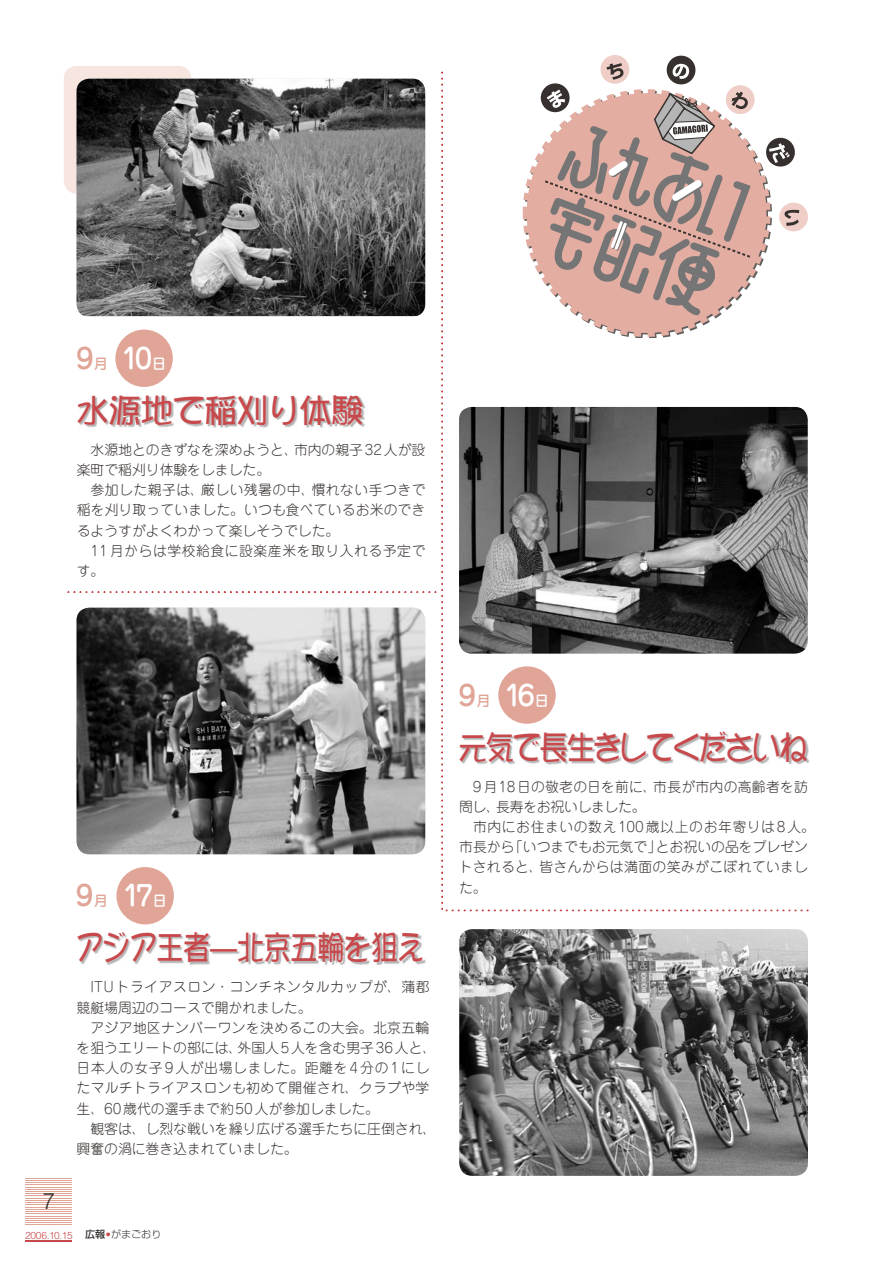
<style>
.page{position:relative;width:893px;height:1263px;background:#fff}
.page>*{position:absolute;margin:0;border:0;box-sizing:border-box;transform-origin:0 0}
.t1{font:32.55px "DFPOP1 Std W5";letter-spacing:-.06em;color:#c7494c;scale:.88 1}
.t2{font:32.55px "DFPOP1 Std W5";letter-spacing:-.02em;color:#c7494c;scale:.83 1}
.t3{font:32.55px "DFPOP1 Std W5";letter-spacing:-.02em;color:#c7494c}
.t4{font:500 27.9px "Jun 34 Pro";color:#fff}
.t5{font:500 27.9px "Jun 34 Pro";color:#e0a597}
.t6{font:300 22.5px "Helvetica";color:#36312f}
.t7{font:500 13.95px "Jun 34 Pro";color:#fff}
.t8{font:500 13.95px "Jun 34 Pro";color:#e0a597}
.t9{font:300 13.8px/20.2px "Jun 101 Pro";letter-spacing:.01em;color:#36312f}
.t10{font:300 13.8px/20.2px "Jun 101 Pro";letter-spacing:.035em;color:#36312f}
.t11{font:300 13.8px/20.2px "Jun 101 Pro";letter-spacing:.04em;color:#36312f}
.t12{font:300 13.8px "Jun 101 Pro";letter-spacing:.045em;color:#36312f}
.t13{font:300 10.05px "Helvetica";letter-spacing:-.015em;color:#c7494c}
.t14{font:300 10.05px "Shin Go Pro";color:#36312f}
.t15{font:500 10.05px "Shin Go Pro";color:#36312f}
.t16{font:300 4.2px "Shin Go Pro";color:#c7494c}
</style>
<div class="page">
<svg style="left:441px;top:72px;width:368px;height:839px"></svg>
<div style="left:64px;top:66px;width:127px;height:127px;background:#f7e5df;border-radius:13px"></div>
<img style="left:459px;top:407px;width:349px;height:247px">
<img style="left:460px;top:732px;width:350px;height:33px">
<div style="left:498px;top:666px;width:58px;height:58px;background:#e0a597;border-radius:50%"></div>
<img style="left:79px;top:933px;width:346px;height:32px">
<div style="left:116px;top:867px;width:58px;height:57px;background:#e0a597;border-radius:50%"></div>
<img style="left:77px;top:608px;width:348px;height:246px">
<img style="left:459px;top:929px;width:349px;height:247px">
<img style="left:77px;top:79px;width:348px;height:237px">
<img style="left:79px;top:396px;width:287px;height:32px">
<div style="left:115px;top:330px;width:58px;height:57px;background:#e0a597;border-radius:50%"></div>
<svg style="left:67px;top:591px;width:369px;height:2px"></svg>
<svg style="left:523px;top:89px;width:247px;height:248px"></svg>
<div style="left:541px;top:83px;width:29px;height:29px;background:#36312f;border-radius:50%"></div>
<svg style="left:765px;top:136px;width:31px;height:32px"></svg>
<svg style="left:777px;top:201px;width:31px;height:32px"></svg>
<svg style="left:543px;top:56px;width:213px;height:265px"></svg>
<hr style="left:26px;top:1178px;width:46px;height:1px;background:#e0a597">
<hr style="left:26px;top:1225px;width:46px;height:1px;background:#e0a597">
<hr style="left:26px;top:1222px;width:46px;height:1px;background:#e0a597">
<hr style="left:26px;top:1220px;width:46px;height:1px;background:#e0a597">
<hr style="left:26px;top:1218px;width:46px;height:1px;background:#e0a597">
<hr style="left:26px;top:1216px;width:46px;height:1px;background:#e0a597">
<hr style="left:26px;top:1213px;width:46px;height:1px;background:#e0a597">
<hr style="left:26px;top:1211px;width:46px;height:1px;background:#e0a597">
<hr style="left:26px;top:1209px;width:46px;height:1px;background:#e0a597">
<hr style="left:26px;top:1207px;width:46px;height:1px;background:#e0a597">
<hr style="left:26px;top:1205px;width:46px;height:1px;background:#e0a597">
<hr style="left:26px;top:1202px;width:46px;height:1px;background:#e0a597">
<hr style="left:26px;top:1200px;width:46px;height:1px;background:#e0a597">
<hr style="left:26px;top:1198px;width:46px;height:1px;background:#e0a597">
<hr style="left:26px;top:1196px;width:46px;height:1px;background:#e0a597">
<hr style="left:26px;top:1193px;width:46px;height:1px;background:#e0a597">
<hr style="left:26px;top:1191px;width:46px;height:1px;background:#e0a597">
<hr style="left:26px;top:1189px;width:46px;height:1px;background:#e0a597">
<hr style="left:26px;top:1187px;width:46px;height:1px;background:#e0a597">
<hr style="left:26px;top:1184px;width:46px;height:1px;background:#e0a597">
<hr style="left:26px;top:1182px;width:46px;height:1px;background:#e0a597">
<hr style="left:26px;top:1180px;width:46px;height:1px;background:#e0a597">
<hr style="left:26px;top:1240px;width:46px;height:2px;background:#c7494c">
<h2 class="t5" style="left:76px;top:336px;width:19px">9</h2>
<p class="t8" style="left:94px;top:352px;width:15px">月</p>
<h2 class="t4" style="left:122px;top:336px;width:32px">10</h2>
<p class="t7" style="left:152px;top:352px;width:15px">日</p>
<h1 class="t3" style="left:77px;top:393px;width:289px">水源地で稲刈り体験</h1>
<p class="t9" style="left:77px;top:438px;width:223px;text-indent:14px">水源地とのきずなを深めようと、楽町で稲刈り体験をしました。</p>
<p class="t9" style="left:294px;top:438px;width:133px">市内の親子32人が設</p>
<p class="t9" style="left:77px;top:478px;width:350px;text-indent:14px">参加した親子は、<br>稲を刈り取っていました。いつも食べているお米のできるようすがよくわかって楽しそうでした。</p>
<p class="t11" style="left:77px;top:539px;width:350px;text-indent:14px">11月からは学校給食に設楽産米を取り入れる予定です。</p>
<p class="t10" style="left:201px;top:478px;width:115px">厳しい残暑の中、</p>
<p class="t10" style="left:312px;top:478px;width:115px">慣れない手つきで</p>
<h2 class="t5" style="left:76px;top:874px;width:19px">9</h2>
<p class="t8" style="left:94px;top:890px;width:15px">月</p>
<h2 class="t4" style="left:123px;top:874px;width:32px">17</h2>
<p class="t7" style="left:153px;top:890px;width:15px">日</p>
<h1 class="t2" style="left:76px;top:930px;width:421px">アジア王者̶北京五輪を狙え</h1>
<h3 class="t6" style="left:43px;top:1186px;width:14px">7</h3>
<p class="t10" style="left:77px;top:975px;width:355px;text-indent:14px">ITUトライアスロン・コンチネンタルカップが、蒲郡競艇場周辺のコースで開かれました。</p>
<p class="t9" style="left:237px;top:1016px;width:200px;text-indent:-147px">アジア地区ナンバーワンを決めるこの大会。北京五輪外国人5人を含む男子36人と、</p>
<p class="t9" style="left:77px;top:1036px;width:354px">を狙うエリートの部には、<br>日本人の女子9人が出場しました。距離を4分の1にしたマルチトライアスロンも初めて開催され、クラブや学生、60歳代の選手まで約50人が参加しました。</p>
<p class="t9" style="left:77px;top:1117px;width:361px;text-indent:14px">観客は、し烈な戦いを繰り広げる選手たちに圧倒され、興奮の渦に巻き込まれていました。</p>
<p class="t13" style="left:25px;top:1229px;width:49px">2006.10.15</p>
<p class="t14" style="left:111px;top:1226px;width:52px">がまごおり</p>
<p class="t15" style="left:85px;top:1226px;width:22px">広報</p>
<p class="t16" style="left:106px;top:1231px;width:6px">●</p>
<h2 class="t5" style="left:458px;top:673px;width:19px">9</h2>
<p class="t8" style="left:476px;top:689px;width:15px">月</p>
<h2 class="t4" style="left:505px;top:673px;width:32px">16</h2>
<p class="t7" style="left:535px;top:689px;width:15px">日</p>
<h1 class="t1" style="left:458px;top:729px;width:399px">元気で長生きしてくださいね</h1>
<p class="t9" style="left:653px;top:775px;width:156px">市長が市内の高齢者を訪</p>
<p class="t9" style="left:496px;top:775px;width:162px;text-indent:-23px">9月18日の敬老の日を前に、長寿をお祝いしました。</p>
<p class="t9" style="left:459px;top:795px;width:42px">問し、</p>
<p class="t12" style="left:473px;top:816px;width:343px">市内にお住まいの数え100歳以上のお年寄りは8人。</p>
<p class="t9" style="left:656px;top:835px;width:154px">とお祝いの品をプレゼン</p>
<p class="t9" style="left:509px;top:835px;width:154px">「いつまでもお元気で」</p>
<p class="t9" style="left:459px;top:835px;width:57px">市長から</p>
<p class="t9" style="left:459px;top:855px;width:85px">トされると、た。</p>
<p class="t9" style="left:539px;top:855px;width:270px">皆さんからは満面の笑みがこぼれていまし</p>
</div>
